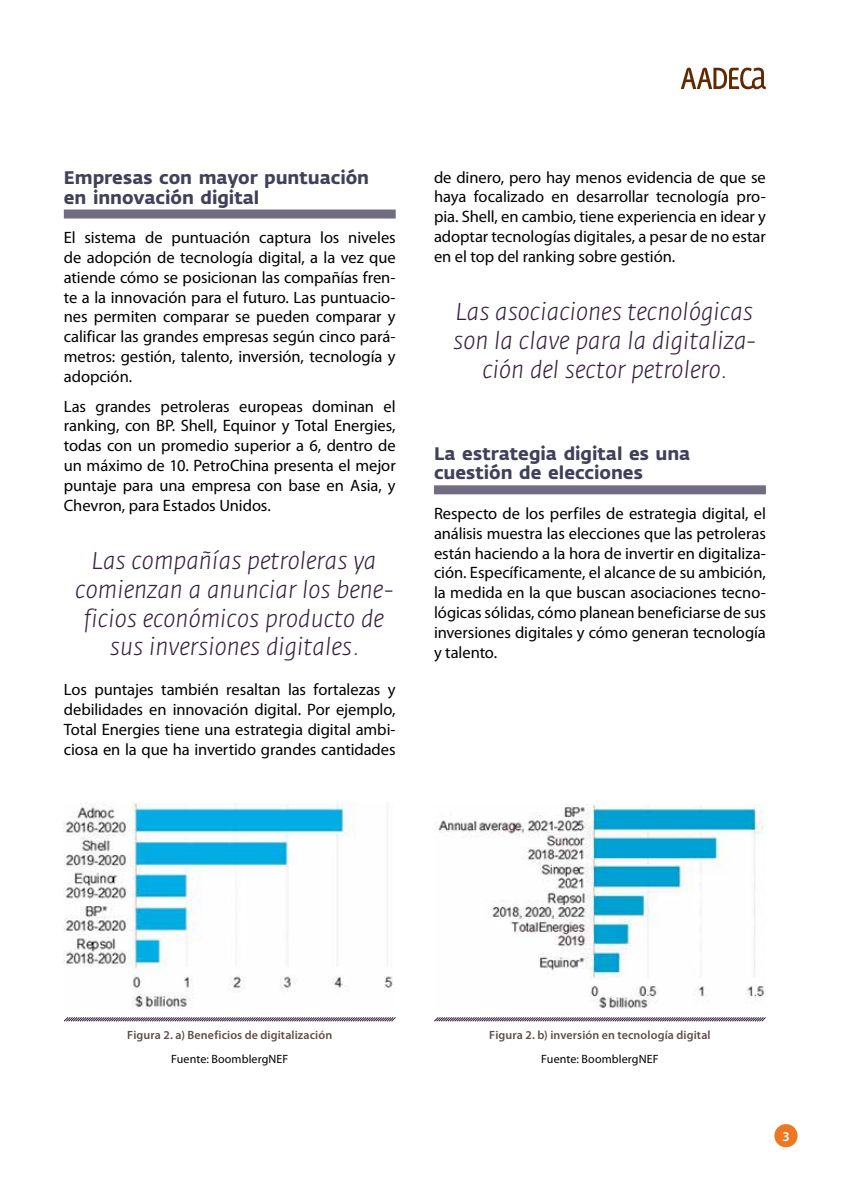
<style>
.page{position:relative;width:851px;height:1191px;background:#fff}
.page>*{position:absolute;margin:0;border:0;box-sizing:border-box;transform-origin:0 0}
.t1{font:italic 300 24px/28.8px "Fedra Sans";color:#36203d;text-align:center}
.t2{font:700 18px/19.8px "Fedra Sans";letter-spacing:-.005em;color:#40405b}
.t3{font:16.5px/19.8px "Myriad Pro";letter-spacing:-.005em;color:#000;text-align:justify}
.t4{font:600 13.5px "Myriad Pro";color:#fff}
.t5{font:600 12px "Myriad Pro";letter-spacing:.01em;color:#5f4d4b}
.t6{font:12px "Myriad Pro";letter-spacing:.01em;color:#000}
</style>
<div class="page">
<div style="left:774px;top:1124px;width:23px;height:23px;background:#ee7723;border-radius:50%"></div>
<svg style="left:680px;top:68px;width:85px;height:21px"></svg>
<div style="left:64px;top:209px;width:331px;height:9px;background:#716c82"></div>
<div style="left:434px;top:485px;width:331px;height:9px;background:#716c82"></div>
<svg style="left:64px;top:1017px;width:332px;height:5px;background:#9c92a0"></svg>
<img style="left:64px;top:803px;width:329px;height:205px">
<svg style="left:434px;top:1017px;width:332px;height:5px;background:#9c92a0"></svg>
<img style="left:434px;top:804px;width:331px;height:204px">
<p class="t2" style="left:64px;top:168px;width:307px">Empresas con mayor puntuación en innovación digital</p>
<p class="t3" style="left:64px;top:228px;width:333px">El sistema de puntuación captura los niveles de adopción de tecnología digital, a la vez que atiende cómo se posicionan las compañías fren&shy;te a la innovación para el futuro. Las puntuacio&shy;nes permiten comparar se pueden comparar y calificar las grandes empresas según cinco pará&shy;metros: gestión, talento, inversión, tecnología y adopción.</p>
<p class="t3" style="left:64px;top:396px;width:333px">Las grandes petroleras europeas dominan el ranking, con BP. Shell, Equinor y Total Energies, todas con un promedio superior a 6, dentro de un máximo de 10. PetroChina presenta el mejor puntaje para una empresa con base en Asia, y Chevron, para Estados Unidos.</p>
<h1 class="t1" style="left:75px;top:547px;width:319px">Las compañías petroleras ya comienzan a anunciar los bene&shy;ficios económicos producto de sus inversiones digitales.</h1>
<p class="t3" style="left:64px;top:680px;width:333px">Los puntajes también resaltan las fortalezas y debilidades en innovación digital. Por ejemplo, Total Energies tiene una estrategia digital ambi&shy;ciosa en la que ha invertido grandes cantidades</p>
<p class="t3" style="left:434px;top:167px;width:333px">de dinero, pero hay menos evidencia de que se haya focalizado en desarrollar tecnología pro&shy;pia. Shell, en cambio, tiene experiencia en idear y adoptar tecnologías digitales, a pesar de no estar en el top del ranking sobre gestión.</p>
<h1 class="t1" style="left:453px;top:298px;width:303px">Las asociaciones tecnológicas son la clave para la digitaliza&shy;ción del sector petrolero.</h1>
<p class="t2" style="left:434px;top:443px;width:258px">La estrategia digital es una cuestión de elecciones</p>
<p class="t3" style="left:434px;top:504px;width:333px">Respecto de los perfiles de estrategia digital, el análisis muestra las elecciones que las petroleras están haciendo a la hora de invertir en digitaliza&shy;ción. Específicamente, el alcance de su ambición, la medida en la que buscan asociaciones tecno&shy;lógicas sólidas, cómo planean beneficiarse de sus inversiones digitales y cómo generan tecnología y talento.</p>
<p class="t5" style="left:127px;top:1028px;width:206px">Figura 2. a) Beneficios de digitalización</p>
<p class="t6" style="left:171px;top:1052px;width:119px">Fuente: BoomblergNEF</p>
<p class="t5" style="left:489px;top:1028px;width:223px">Figura 2. b) inversión en tecnología digital</p>
<p class="t6" style="left:541px;top:1052px;width:119px">Fuente: BoomblergNEF</p>
<p class="t4" style="left:782px;top:1128px;width:9px">3</p>
</div>
